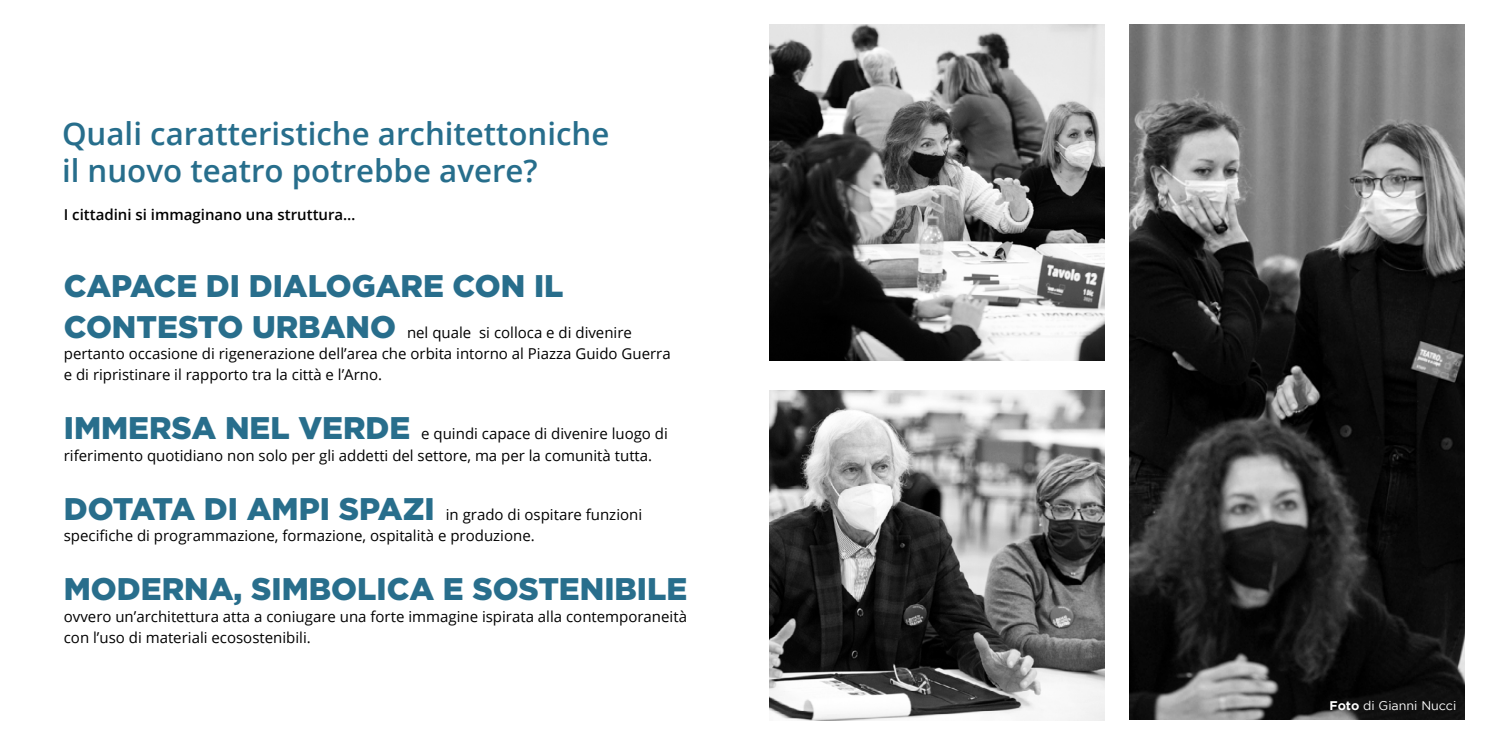
<style>
.page{position:relative;width:1489px;height:745px;background:#fff}
.page>*{position:absolute;margin:0;border:0;box-sizing:border-box;transform-origin:0 0}
.t1{font:600 31.25px/37.5px "Open Sans";color:#276e8c}
.t2{font:900 31.25px "Gotham";color:#286e8c}
.t3{font:15px/21.2px "Open Sans";color:#000}
.t4{font:600 15px "Open Sans";color:#000}
.t5{font:12.5px "Gotham";color:#fff}
.s1{font-family:"Gotham";font-weight:900;font-size:31.25px;color:#286e8c}
.s2{font-weight:700}
</style>
<div class="page">
<img style="left:769px;top:25px;width:335px;height:335px">
<img style="left:769px;top:390px;width:335px;height:329px">
<img style="left:1129px;top:25px;width:334px;height:694px">
<h1 class="t1" style="left:62px;top:114px;width:549px">Quali caratteristiche architettoniche il nuovo teatro potrebbe avere?</h1>
<p class="t4" style="left:64px;top:204px;width:293px">I cittadini si immaginano una struttura…</p>
<h1 class="t2" style="left:64px;top:268px;width:501px">CAPACE DI DIALOGARE CON IL</h1>
<p class="t3" style="left:64px;top:321px;width:608px"><span class="s1">CONTESTO URBANO</span> nel quale si colloca e di divenire pertanto occasione di rigenerazione dell’area che orbita intorno al Piazza Guido Guerra e di ripristinare il rapporto tra la città e l’Arno.</p>
<p class="t3" style="left:64px;top:422px;width:605px"><span class="s1">IMMERSA NEL VERDE</span> e quindi capace di divenire luogo di riferimento quotidiano non solo per gli addetti del settore, ma per la comunità tutta.</p>
<p class="t3" style="left:64px;top:503px;width:580px"><span class="s1">DOTATA DI AMPI SPAZI</span> in grado di ospitare funzioni specifiche di programmazione, formazione, ospitalità e produzione.</p>
<h1 class="t2" style="left:64px;top:570px;width:625px">MODERNA, SIMBOLICA E SOSTENIBILE</h1>
<p class="t3" style="left:64px;top:604px;width:624px">ovvero un’architettura atta a coniugare una forte immagine ispirata alla contemporaneità con l’uso di materiali ecosostenibili.</p>
<p class="t5" style="left:1329px;top:697px;width:128px"><span class="s2">Foto</span> di Gianni Nucci</p>
</div>
